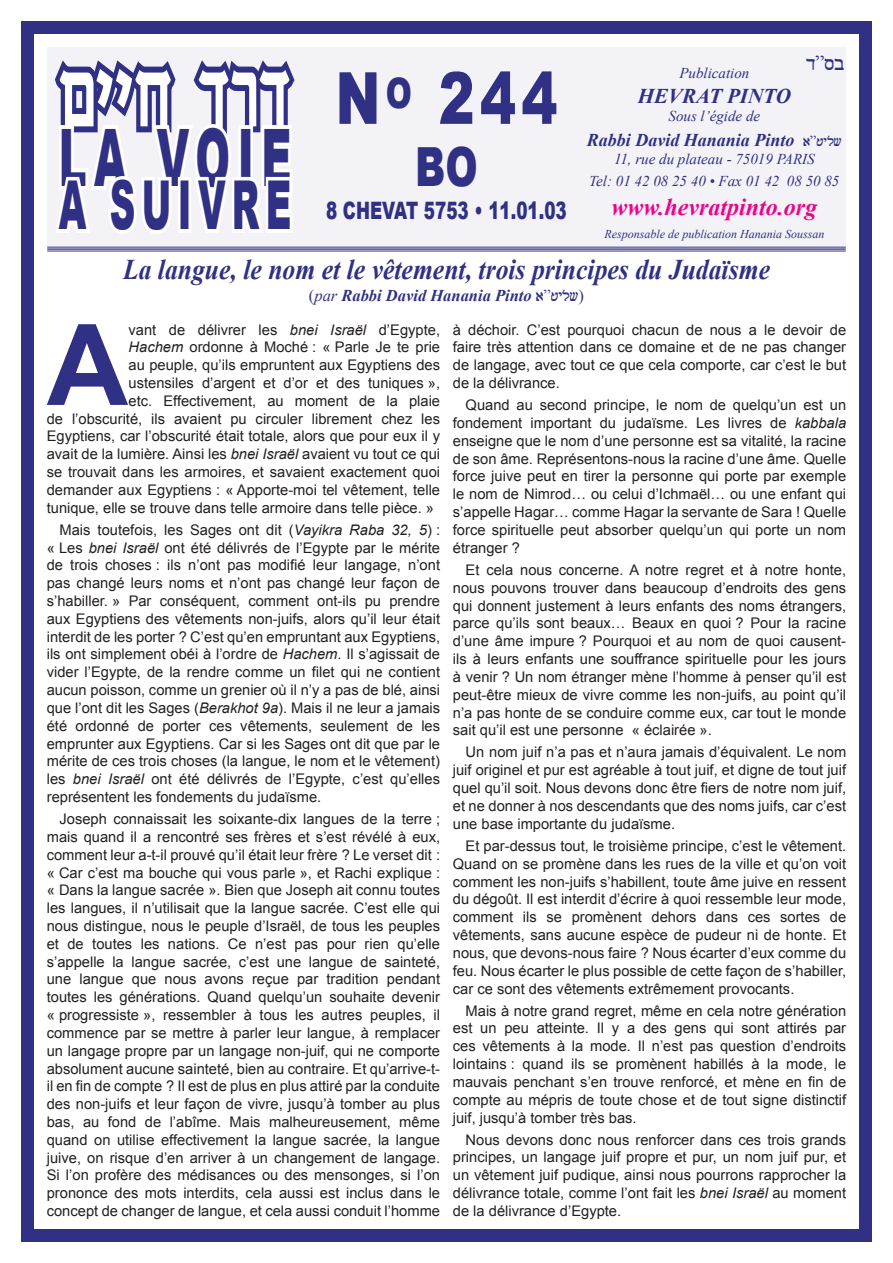
<style>
.page{position:relative;width:893px;height:1263px;background:#fff}
.page>*{position:absolute;margin:0;border:0;box-sizing:border-box;transform-origin:0 0}
.t1{font:700 112.65px "Arial";color:#303084}
.t2{font:700 93.3px "Hatzvi G";color:#fff;scale:.57 1}
.t3{font:900 79.35px "Arial";letter-spacing:.18em;color:#303084;scale:.53 1}
.t4{font:900 72px "Arial";color:#303084;scale:.75 1}
.t5{font:900 67.5px "Arial";letter-spacing:.18em;color:#303084;scale:.53 1}
.t6{font:900 54px "Arial";color:#303084;scale:.72 1}
.t7{font:italic 700 28.5px "Times New Roman";color:#303084;scale:.9 1}
.t8{font:900 24px "Arial";color:#303084;scale:.7 1}
.t9{font:italic 700 24px "Times New Roman";color:#ed028c}
.t10{font:italic 700 21px "Times New Roman";color:#303084}
.t11{font:21px "Shalom Old Style";color:#303084}
.t12{font:italic 700 18px "Times New Roman";color:#303084}
.t13{font:italic 700 16.5px "Times New Roman";color:#303084}
.t14{font:italic 15px/21.6px "Times New Roman";color:#303084;text-align:center}
.t15{font:14.7px/17.9px "Arial";color:#231f20;text-align:justify}
.t16{font:italic 12px "Times New Roman";color:#303084}
.s1{font-family:"Times New Roman"}
.s2{font-family:"Shalom Old Style";font-weight:400;font-style:normal;font-size:15px}
.s3{font-weight:400;font-style:normal;font-size:15px}
.s4{font-weight:400;font-style:normal}
.s5{font-weight:400}
.s6{font-family:"Shalom Old Style";font-weight:400;font-style:normal}
.s7{font-style:italic}
</style>
<div class="page">
<div style="left:21px;top:21px;width:851px;height:1221px;background:#303084"></div>
<div style="left:34px;top:34px;width:825px;height:1195px;background:#fff"></div>
<div style="left:47px;top:47px;width:799px;height:200px;background:#f2f2f7"></div>
<svg style="left:50px;top:60px;width:249px;height:187px"></svg>
<hr style="left:47px;top:247px;width:799px;height:1px;background:#303084">
<hr style="left:47px;top:248px;width:799px;height:2px;background:#303084">
<hr style="left:47px;top:251px;width:799px;height:1px;background:#303084">
<h3 class="t11" style="left:806px;top:55px;width:39px">d<span class="s1">”</span>sb</h3>
<p class="t14" style="left:679px;top:62px;width:72px">Publication</p>
<h3 class="t10" style="left:638px;top:81px;width:155px">HEVRAT PINTO</h3>
<p class="t14" style="left:669px;top:105px;width:93px">Sous l’égide de</p>
<p class="t12" style="left:587px;top:128px;width:256px">Rabbi David Hanania Pinto <span class="s2">a</span><span class="s3">”</span><span class="s2">eylw</span></p>
<p class="t14" style="left:589px;top:148px;width:252px">11, rue du plateau - 75019 PARIS<br>Tel: 01 42 08 25 40 • Fax 01 42 08 50 85</p>
<h3 class="t9" style="left:611px;top:190px;width:207px">www.hevratpinto.org</h3>
<p class="t16" style="left:604px;top:225px;width:221px">Responsable de publication Hanania Soussan</p>
<h2 class="t2" style="left:59px;top:33px;width:410px">OHHJ LRS</h2>
<h3 class="t4" style="left:335px;top:46px;width:297px">N<sup>O</sup> 244</h3>
<h3 class="t6" style="left:415px;top:128px;width:88px">BO</h3>
<h3 class="t8" style="left:326px;top:193px;width:345px">8 CHEVAT 5753 • 11.01.03</h3>
<h3 class="t3" style="left:59px;top:100px;width:440px">LA VOIE</h3>
<h3 class="t5" style="left:59px;top:156px;width:440px">A SUIVRE</h3>
<h3 class="t7" style="left:123px;top:250px;width:720px">La langue, le nom et le vêtement, trois principes du Judaïsme</h3>
<p class="t13" style="left:309px;top:284px;width:277px"><span class="s4">(</span><span class="s5">par</span> Rabbi David Hanania Pinto <span class="s6">a</span><span class="s4">”</span><span class="s6">eylw</span><span class="s4">)</span></p>
<h1 class="t1" style="left:47px;top:291px;width:83px">A</h1>
<p class="t15" style="left:129px;top:321px;width:313px">vant de délivrer les <span class="s7">bnei Israël</span> d’Egypte,</p>
<p class="t15" style="left:129px;top:338px;width:313px"><span class="s7">Hachem</span> ordonne à Moché : « Parle Je te prie</p>
<p class="t15" style="left:129px;top:356px;width:313px">au peuple, qu’ils empruntent aux Egyptiens des</p>
<p class="t15" style="left:129px;top:374px;width:313px">ustensiles d’argent et d’or et des tuniques »,</p>
<p class="t15" style="left:129px;top:392px;width:313px">etc. Effectivement, au moment de la plaie</p>
<p class="t15" style="left:47px;top:410px;width:395px">de l’obscurité, ils avaient pu circuler librement chez les</p>
<p class="t15" style="left:47px;top:427px;width:395px">Egyptiens, car l’obscurité était totale, alors que pour eux il y</p>
<p class="t15" style="left:47px;top:445px;width:395px">avait de la lumière. Ainsi les <span class="s7">bnei Israël</span> avaient vu tout ce qui</p>
<p class="t15" style="left:47px;top:463px;width:395px">se trouvait dans les armoires, et savaient exactement quoi</p>
<p class="t15" style="left:47px;top:481px;width:395px">demander aux Egyptiens : « Apporte-moi tel vêtement, telle</p>
<p class="t15" style="left:47px;top:499px;width:389px">tunique, elle se trouve dans telle armoire dans telle pièce. »</p>
<p class="t15" style="left:47px;top:521px;width:395px;text-indent:13px">Mais toutefois, les Sages ont dit (<span class="s7">Vayikra Raba 32, 5</span>) : « Les <span class="s7">bnei Israël</span> ont été délivrés de l’Egypte par le mérite de trois choses : ils n’ont pas modifié leur langage, n’ont pas changé leurs noms et n’ont pas changé leur façon de s’habiller. » Par conséquent, comment ont-ils pu prendre aux Egyptiens des vêtements non-juifs, alors qu’il leur était interdit de les porter ? C’est qu’en empruntant aux Egyptiens, ils ont simplement obéi à l’ordre de <span class="s7">Hachem</span>. Il s’agissait de vider l’Egypte, de la rendre comme un filet qui ne contient aucun poisson, comme un grenier où il n’y a pas de blé, ainsi que l’ont dit les Sages (<span class="s7">Berakhot 9a</span>). Mais il ne leur a jamais été ordonné de porter ces vêtements, seulement de les emprunter aux Egyptiens. Car si les Sages ont dit que par le mérite de ces trois choses (la langue, le nom et le vêtement) les <span class="s7">bnei Israël</span> ont été délivrés de l’Egypte, c’est qu’elles représentent les fondements du judaïsme.</p>
<p class="t15" style="left:47px;top:810px;width:395px;text-indent:13px">Joseph connaissait les soixante-dix langues de la terre ; mais quand il a rencontré ses frères et s’est révélé à eux, comment leur a-t-il prouvé qu’il était leur frère ? Le verset dit : « Car c’est ma bouche qui vous parle », et Rachi explique : « Dans la langue sacrée ». Bien que Joseph ait connu toutes les langues, il n’utilisait que la langue sacrée. C’est elle qui nous distingue, nous le peuple d’Israël, de tous les peuples et de toutes les nations. Ce n’est pas pour rien qu’elle s’appelle la langue sacrée, c’est une langue de sainteté, une langue que nous avons reçue par tradition pendant toutes les générations. Quand quelqu’un souhaite devenir « progressiste », ressembler à tous les autres peuples, il commence par se mettre à parler leur langue, à remplacer un langage propre par un langage non-juif, qui ne comporte absolument aucune sainteté, bien au contraire. Et qu’arrive-t&shy;il en fin de compte ? Il est de plus en plus attiré par la conduite des non-juifs et leur façon de vivre, jusqu’à tomber au plus bas, au fond de l’abîme. Mais malheureusement, même quand on utilise effectivement la langue sacrée, la langue juive, on risque d’en arriver à un changement de langage.<br>Si l’on profère des médisances ou des mensonges, si l’on prononce des mots interdits, cela aussi est inclus dans le concept de changer de langue, et cela aussi conduit l’homme</p>
<p class="t15" style="left:453px;top:321px;width:395px">à déchoir. C’est pourquoi chacun de nous a le devoir de faire très attention dans ce domaine et de ne pas changer de langage, avec tout ce que cela comporte, car c’est le but de la délivrance.</p>
<p class="t15" style="left:453px;top:396px;width:395px;text-indent:13px">Quand au second principe, le nom de quelqu’un est un fondement important du judaïsme. Les livres de <span class="s7">kabbala </span>enseigne que le nom d’une personne est sa vitalité, la racine de son âme. Représentons-nous la racine d’une âme. Quelle force juive peut en tirer la personne qui porte par exemple le nom de Nimrod… ou celui d’Ichmaël… ou une enfant qui s’appelle Hagar… comme Hagar la servante de Sara ! Quelle force spirituelle peut absorber quelqu’un qui porte un nom étranger ?</p>
<p class="t15" style="left:453px;top:561px;width:395px;text-indent:13px">Et cela nous concerne. A notre regret et à notre honte, nous pouvons trouver dans beaucoup d’endroits des gens qui donnent justement à leurs enfants des noms étrangers, parce qu’ils sont beaux… Beaux en quoi ? Pour la racine d’une âme impure ? Pourquoi et au nom de quoi causent&shy;ils à leurs enfants une souffrance spirituelle pour les jours à venir ? Un nom étranger mène l’homme à penser qu’il est peut-être mieux de vivre comme les non-juifs, au point qu’il n’a pas honte de se conduire comme eux, car tout le monde sait qu’il est une personne « éclairée ».</p>
<p class="t15" style="left:453px;top:743px;width:395px;text-indent:13px">Un nom juif n’a pas et n’aura jamais d’équivalent. Le nom juif originel et pur est agréable à tout juif, et digne de tout juif quel qu’il soit. Nous devons donc être fiers de notre nom juif, et ne donner à nos descendants que des noms juifs, car c’est une base importante du judaïsme.</p>
<p class="t15" style="left:453px;top:837px;width:395px;text-indent:13px">Et par-dessus tout, le troisième principe, c’est le vêtement.<br>Quand on se promène dans les rues de la ville et qu’on voit comment les non-juifs s’habillent, toute âme juive en ressent du dégoût. Il est interdit d’écrire à quoi ressemble leur mode, comment ils se promènent dehors dans ces sortes de vêtements, sans aucune espèce de pudeur ni de honte. Et nous, que devons-nous faire ? Nous écarter d’eux comme du feu. Nous écarter le plus possible de cette façon de s’habiller, car ce sont des vêtements extrêmement provocants.</p>
<p class="t15" style="left:453px;top:1002px;width:395px;text-indent:13px">Mais à notre grand regret, même en cela notre génération est un peu atteinte. Il y a des gens qui sont attirés par ces vêtements à la mode. Il n’est pas question d’endroits lointains : quand ils se promènent habillés à la mode, le mauvais penchant s’en trouve renforcé, et mène en fin de compte au mépris de toute chose et de tout signe distinctif juif, jusqu’à tomber très bas.</p>
<p class="t15" style="left:453px;top:1131px;width:395px;text-indent:13px">Nous devons donc nous renforcer dans ces trois grands principes, un langage juif propre et pur, un nom juif pur, et un vêtement juif pudique, ainsi nous pourrons rapprocher la délivrance totale, comme l’ont fait les <span class="s7">bnei Israël</span> au moment de la délivrance d’Egypte.</p>
</div>
